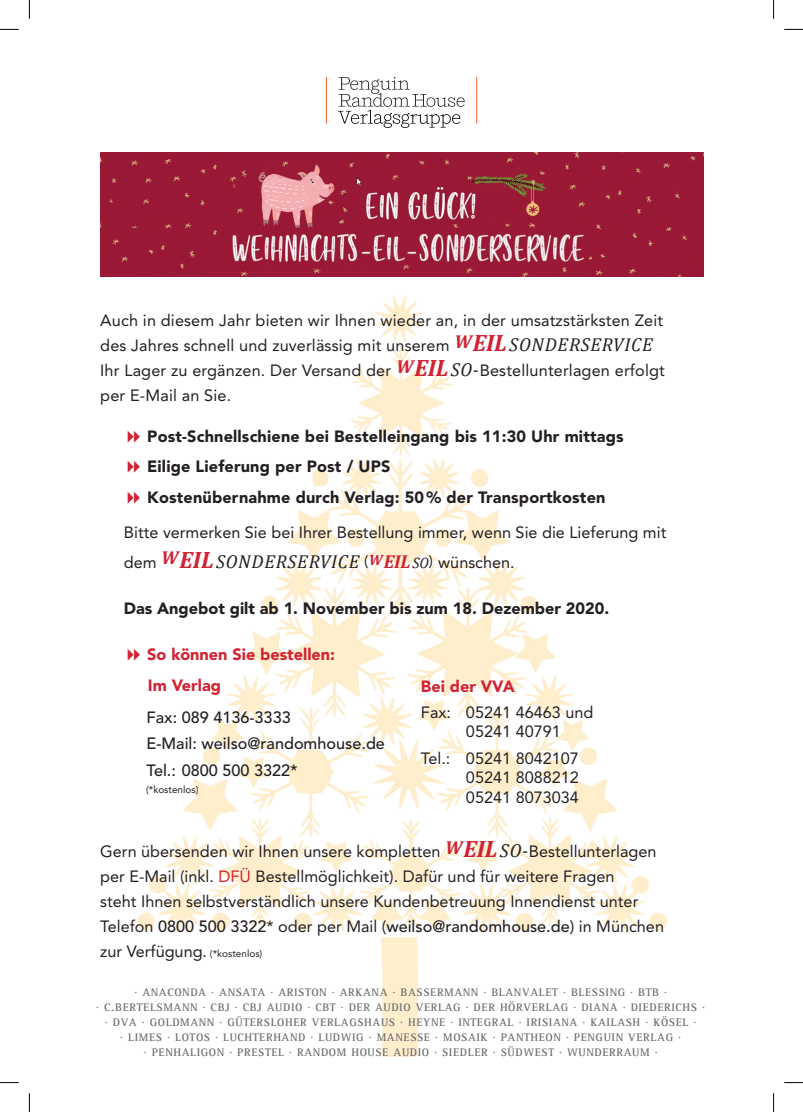
<style>
.page{position:relative;width:803px;height:1112px;background:#fff}
.page>*{position:absolute;margin:0;border:0;box-sizing:border-box;transform-origin:0 0}
.t1{font:italic 18.75px "Cambria";letter-spacing:.04em;color:#231f20}
.t2{font:16.25px/25px "Avenir LT";color:#231f20}
.t3{font:900 16.25px/30px "Avenir LT";letter-spacing:.01em;color:#231f20}
.t4{font:500 16.25px/26.6px "Avenir LT";color:#231f20}
.t5{font:900 16.25px/31.2px "Avenir LT";color:#d12233}
.t6{font:700 11.25px/15px "Agfa Rotis Serif";letter-spacing:.05em;color:#6c6d70;text-align:center}
.t7{font:10px "Avenir LT";color:#231f20}
.s1{font-family:"Cambria";font-weight:700;font-style:italic;font-size:23.75px;color:#d12233}
.s2{font-family:"Cambria";font-style:italic;font-size:18.75px}
.s3{font-family:"Avenir LT";font-style:normal;font-size:16.25px}
.s4{font-weight:700;font-size:23.75px;color:#d12233}
.s5{font-family:"Avenir LT";font-style:normal;font-size:15px}
.s6{font-weight:700;font-size:15px;color:#d12233}
.s7{font-weight:700;color:#d12233}
.s8{font-size:15px}
.s9{color:#d12233}
.s10{font-weight:500}
.s11{font-size:10px}
</style>
<div class="page">
<img style="left:138px;top:295px;width:528px;height:761px">
<img style="left:101px;top:152px;width:602px;height:124px">
<svg style="left:326px;top:77px;width:1px;height:46px"></svg>
<svg style="left:476px;top:77px;width:1px;height:46px"></svg>
<svg style="left:338px;top:77px;width:127px;height:51px"></svg>
<svg style="left:0;top:29px;width:19px;height:1px"></svg>
<svg style="left:784px;top:29px;width:19px;height:1px"></svg>
<svg style="left:0;top:1082px;width:19px;height:1px"></svg>
<svg style="left:784px;top:1082px;width:19px;height:1px"></svg>
<svg style="left:29px;top:0;width:1px;height:19px"></svg>
<svg style="left:29px;top:1093px;width:1px;height:18px"></svg>
<svg style="left:773px;top:0;width:1px;height:19px"></svg>
<svg style="left:773px;top:1093px;width:1px;height:18px"></svg>
<svg style="left:138px;top:431px;width:2px;height:12px"></svg>
<svg style="left:138px;top:461px;width:2px;height:12px"></svg>
<svg style="left:138px;top:491px;width:2px;height:12px"></svg>
<svg style="left:138px;top:648px;width:2px;height:12px"></svg>
<p class="t2" style="left:100px;top:308px;width:566px">Auch in diesem Jahr bieten wir Ihnen wieder an, in der umsatzstärksten Zeit des Jahres schnell und zuverlässig mit unserem <sup>W</sup><span class="s1">EIL</span><span class="s2">SONDERSERVICE </span>Ihr Lager zu ergänzen. Der Versand der <sup>W</sup><span class="s1">EIL</span><span class="s2">SO-</span>Bestellunterlagen erfolgt per E-Mail an Sie.</p>
<p class="t3" style="left:147px;top:421px;width:478px">Post-Schnellschiene bei Bestelleingang bis 11:30 Uhr mittags<br>Eilige Lieferung per Post / UPS<br>Kostenübernahme durch Verlag: 50 % der Transportkosten</p>
<p class="t2" style="left:124px;top:519px;width:544px">Bitte vermerken Sie bei Ihrer Bestellung immer, wenn Sie die Lieferung mit</p>
<p class="t1" style="left:124px;top:547px;width:392px"><span class="s3">dem</span> <sup>W</sup><span class="s4">EIL</span>SONDERSERVICE <span class="s5">(</span><span class="s6">W</span><span class="s7">EIL</span><span class="s8">SO</span><span class="s5">)</span> <span class="s3">wünschen.</span></p>
<p class="t3" style="left:124px;top:593px;width:487px">Das Angebot gilt ab 1. November bis zum 18. Dezember 2020.</p>
<p class="t5" style="left:147px;top:638px;width:189px">So können Sie bestellen:<br>Im Verlag</p>
<p class="t4" style="left:146px;top:704px;width:240px">Fax: 089 4136-3333<br>E-Mail: weilso@randomhouse.de<br>Tel.: 0800 500 3322*</p>
<p class="t7" style="left:146px;top:783px;width:54px">(*kostenlos)</p>
<p class="t5" style="left:421px;top:670px;width:95px">Bei der VVA</p>
<p class="t2" style="left:466px;top:702px;width:129px;line-height:19.5px;text-indent:-45px">Fax: 05241 46463 und<br>05241 40791</p>
<p class="t2" style="left:466px;top:748px;width:114px;line-height:19.5px;text-align:justify;text-indent:-45px">Tel.: 05241 8042107<br>05241 8088212<br>05241 8073034</p>
<p class="t2" style="left:100px;top:839px;width:565px">Gern übersenden wir Ihnen unsere kompletten <sup>W</sup><span class="s1">EIL</span><span class="s2">SO-</span>Bestellunterlagen per E-Mail (inkl. <span class="s9">DFÜ</span> Bestellmöglichkeit). Dafür und für weitere Fragen<br>steht Ihnen selbstverständlich unsere Kundenbetreuung Innendienst unter Telefon <span class="s10">0800 500 3322</span>* oder per Mail (<span class="s10">weilso@randomhouse.de)</span> in München zur Verfügung. <span class="s11">(*kostenlos)</span></p>
<p class="t6" style="left:96px;top:984px;width:610px">· ANACONDA · ANSATA · ARISTON · ARKANA · BASSERMANN · BLANVALET · BLESSING · BTB ·<br>· C.BERTELSMANN · CBJ · CBJ AUDIO · CBT · DER AUDIO VERLAG · DER HÖRVERLAG · DIANA · DIEDERICHS · · DVA · GOLDMANN · GÜTERSLOHER VERLAGSHAUS · HEYNE · INTEGRAL · IRISIANA · KAILASH · KÖSEL ·<br>· LIMES · LOTOS · LUCHTERHAND · LUDWIG · MANESSE · MOSAIK · PANTHEON · PENGUIN VERLAG ·<br>· PENHALIGON · PRESTEL · RANDOM HOUSE AUDIO · SIEDLER · SÜDWEST · WUNDERRAUM ·</p>
</div>
